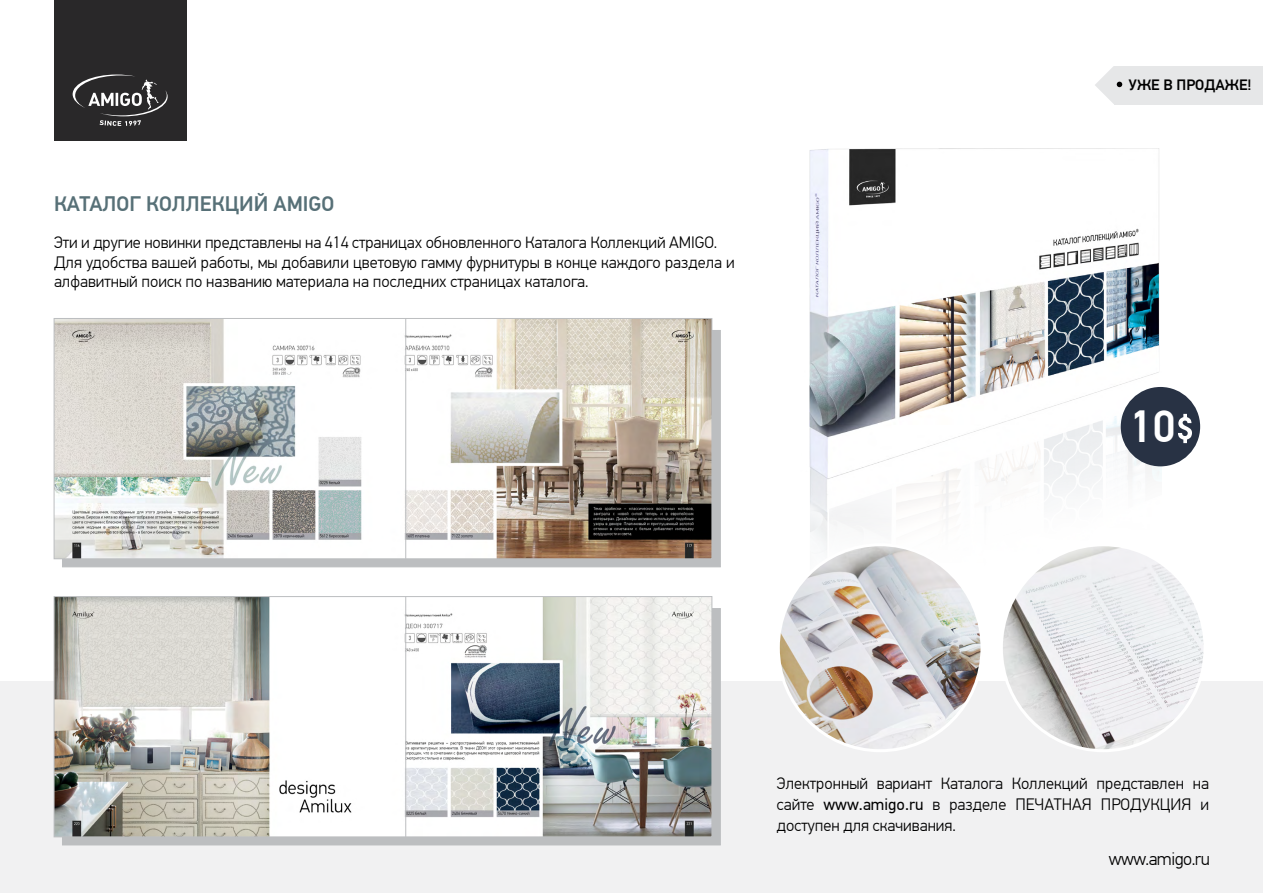
<style>
.page{position:relative;width:1263px;height:893px;background:#fff}
.page>*{position:absolute;margin:0;border:0;box-sizing:border-box;transform-origin:0 0}
.t1{font:500 45px "PF Din Text Pro";color:#fff}
.t2{font:500 21px "PF Din Text Pro";color:#577077}
.t3{font:300 18px "PF Din Text Pro";letter-spacing:-.03em;color:#000}
.t4{font:300 16.5px/19.5px "PF Din Text Pro";color:#000}
.t5{font:500 15px "PF Din Text Pro";color:#000}
.s1{font-weight:400}
</style>
<div class="page">
<div style="left:0;top:682px;width:1263px;height:211px;background:#f1f1f2"></div>
<img style="left:809px;top:148px;width:353px;height:397px">
<div style="left:62px;top:330px;width:658px;height:237px;background:#bcbec0"></div>
<img style="left:56px;top:320px;width:654px;height:237px">
<div style="left:54px;top:318px;width:658px;height:241px;border:1px solid #bcbec0"></div>
<hr style="left:405px;top:318px;width:1px;height:241px;background:#bcbec0">
<div style="left:62px;top:608px;width:658px;height:237px;background:#bcbec0"></div>
<img style="left:56px;top:598px;width:654px;height:237px">
<div style="left:54px;top:596px;width:658px;height:241px;border:1px solid #bcbec0"></div>
<hr style="left:405px;top:596px;width:1px;height:241px;background:#bcbec0">
<div style="left:1121px;top:387px;width:79px;height:79px;background:#283244;border-radius:50%"></div>
<svg style="left:1178px;top:413px;width:14px;height:30px"></svg>
<div style="left:1114px;top:66px;width:148px;height:38px;background:#e6e7e8"></div>
<svg style="left:1095px;top:66px;width:28px;height:38px"></svg>
<img style="left:778px;top:545px;width:204px;height:204px">
<img style="left:1001px;top:547px;width:204px;height:202px">
<div style="left:54px;top:0;width:132px;height:140px;background:#292829"></div>
<svg style="left:73px;top:75px;width:95px;height:51px"></svg>
<p class="t2" style="left:54px;top:191px;width:282px">КАТАЛОГ КОЛЛЕКЦИЙ AMIGO</p>
<p class="t4" style="left:54px;top:233px;width:682px">Эти и другие новинки представлены на 414 страницах обновленного Каталога Коллекций AMIGO.<br>Для удобства вашей работы, мы добавили цветовую гамму фурнитуры в конце каждого раздела и алфавитный поиск по названию материала на последних страницах каталога.</p>
<p class="t5" style="left:1128px;top:75px;width:125px">Уже в продаже!</p>
<h1 class="t1" style="left:1129px;top:400px;width:49px">10</h1>
<p class="t4" style="left:777px;top:773px;width:434px;line-height:21px;text-align:justify">Электронный вариант Каталога Коллекций представлен на сайте <span class="s1">www.amigo.ru</span> в разделе ПЕЧАТНАЯ ПРОДУКЦИЯ и доступен для скачивания.</p>
<p class="t3" style="left:1109px;top:848px;width:103px">www.amigo.ru</p>
</div>
